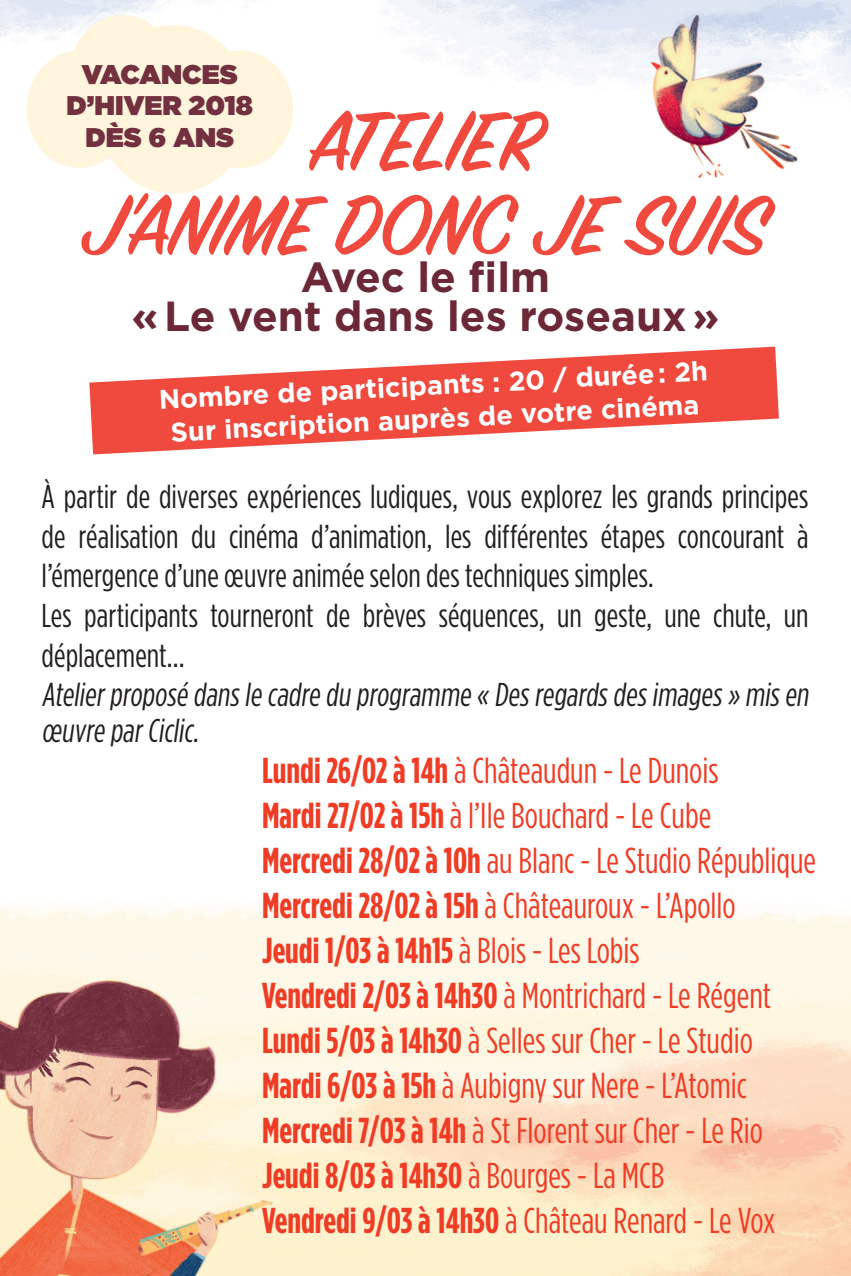
<style>
.page{position:relative;width:851px;height:1276px;background:#fff}
.page>*{position:absolute;margin:0;border:0;box-sizing:border-box;transform-origin:0 0}
.TXT{font:600 93px "Sign Painter House Script";color:#ef4a3d}
.TXT-2{font:700 42px "Gotham";color:#6c2837}
.HORRAIRE{font:condensed 36px "Gotham HTF";color:#ef3c25}
.HORRAIRE-2{font:700 condensed 36px "Gotham HTF";color:#ef3c25}
.TXT-3{font:condensed 33px/39.6px "Gotham HTF";color:#231f20}
.TXT-4{font:700 27px "Gotham";color:#fff}
.t1{font:900 27px "Gotham HTF";color:#73303f}
.s1{font-weight:700}
.s2{font-weight:400}
</style>
<div class="page">
<img style="left:0;top:0;width:850px;height:1276px">
<img style="left:0;top:973px;width:286px;height:303px">
<svg style="left:27px;top:15px;width:266px;height:178px;fill:#fef5dc"></svg>
<svg style="left:89px;top:347px;width:689px;height:107px;fill:#ef4a3d"></svg>
<img style="left:639px;top:0;width:169px;height:187px">
<p class="t1" style="left:82px;top:59px;width:157px">VACANCES</p>
<p class="t1" style="left:67px;top:90px;width:188px">D’HIVER 2018</p>
<p class="t1" style="left:86px;top:121px;width:150px">DÈS 6 ANS</p>
<p class="TXT" style="left:309px;top:85px;width:234px">ATELIER</p>
<p class="TXT" style="left:83px;top:169px;width:687px">J’ANIME DONC JE SUIS</p>
<p class="TXT-2" style="left:301px;top:250px;width:250px">Avec le film</p>
<p class="TXT-2" style="left:131px;top:289px;width:589px">« Le vent dans les roseaux »</p>
<p class="TXT-4" style="left:158px;top:382px;width:551px;rotate:-3deg">Nombre de participants : 20 / durée : 2h</p>
<p class="TXT-4" style="left:170px;top:414px;width:530px;rotate:-3deg">Sur inscription auprès de votre cinéma</p>
<p class="TXT-3" style="left:41px;top:476px;width:768px;text-align:justify">À partir de diverses expériences ludiques, vous explorez les grands principes de réalisation du cinéma d’animation, les différentes étapes concourant à l’émergence d’une œuvre animée selon des techniques simples.</p>
<p class="TXT-3" style="left:41px;top:595px;width:768px">Les participants tourneront de brèves séquences, un geste, une chute, un déplacement…</p>
<p class="TXT-3" style="left:41px;top:675px;width:773px;line-height:36px">Atelierproposé dans le cadre du programme « Des regards des images » mis en œuvre parCiclic.</p>
<p class="HORRAIRE" style="left:262px;top:751px;width:458px"><span class="s1">Lundi 26/02 à 14h</span> à Châteaudun - Le Dunois</p>
<p class="HORRAIRE" style="left:262px;top:796px;width:450px"><span class="s1">Mardi 27/02 à 15h</span> à l’Ile Bouchard - Le Cube</p>
<p class="HORRAIRE" style="left:262px;top:841px;width:555px"><span class="s1">Mercredi 28/02 à 10h</span> au Blanc - Le Studio République</p>
<p class="HORRAIRE" style="left:262px;top:886px;width:475px"><span class="s1">Mercredi 28/02 à 15h</span> à Châteauroux - L’Apollo</p>
<p class="HORRAIRE-2" style="left:262px;top:930px;width:379px">Jeudi 1/03 à 14h15 <span class="s2">à Blois - Les Lobis</span></p>
<p class="HORRAIRE" style="left:262px;top:976px;width:510px"><span class="s1">Vendredi 2/03 à 14h30</span> à Montrichard - Le Régent</p>
<p class="HORRAIRE" style="left:262px;top:1021px;width:492px"><span class="s1">Lundi 5/03 à 14h30</span> à Selles sur Cher - Le Studio</p>
<p class="HORRAIRE" style="left:262px;top:1066px;width:486px"><span class="s1">Mardi 6/03 à 15h</span> à Aubigny sur Nere - L’Atomic</p>
<p class="HORRAIRE" style="left:262px;top:1111px;width:502px"><span class="s1">Mercredi 7/03 à 14h</span> à St Florent sur Cher - Le Rio</p>
<p class="HORRAIRE-2" style="left:262px;top:1155px;width:404px">Jeudi 8/03 à 14h30 <span class="s2">à Bourges - La MCB</span></p>
<p class="HORRAIRE" style="left:262px;top:1201px;width:514px"><span class="s1">Vendredi 9/03 à 14h30</span> à Château Renard - Le Vox</p>
</div>
